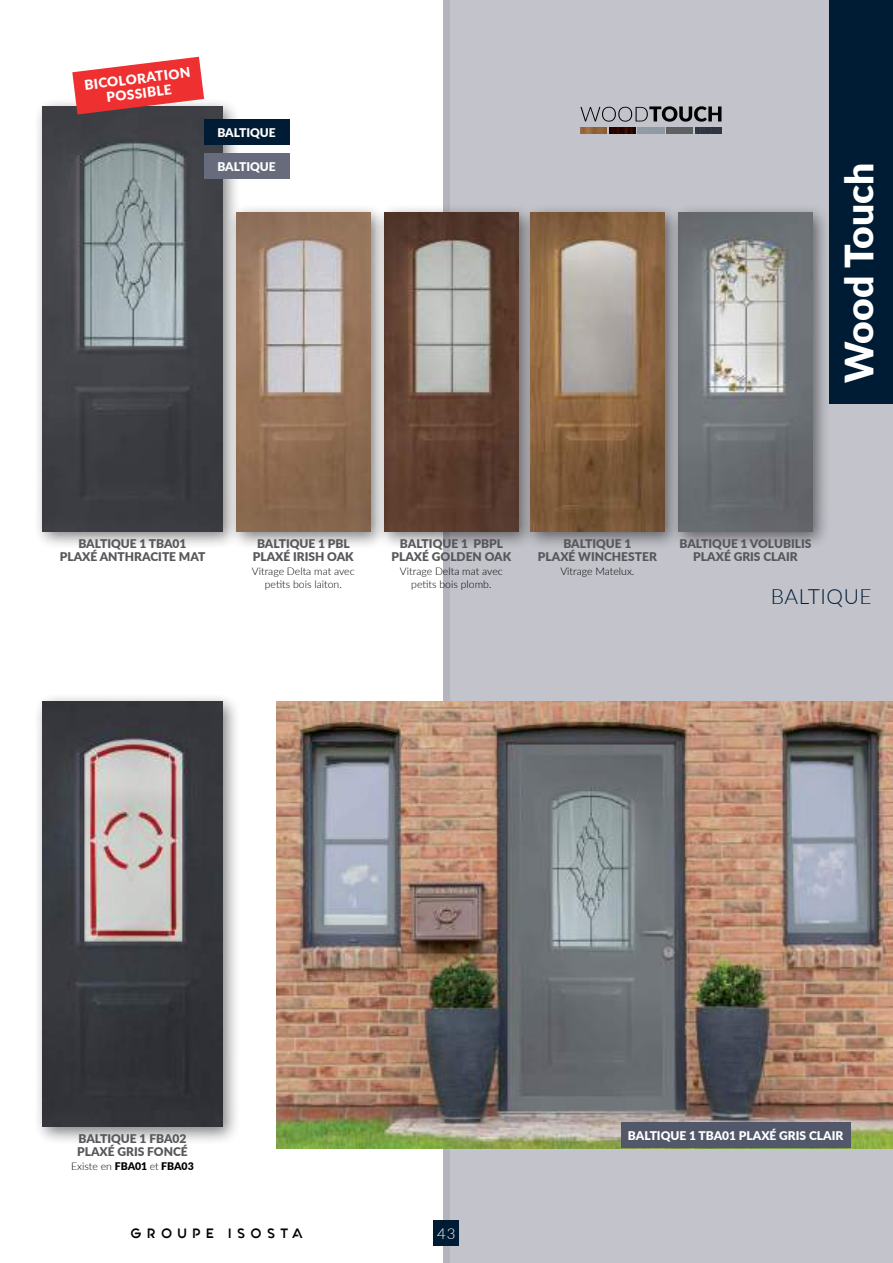
<style>
.page{position:relative;width:893px;height:1263px;background:#fff}
.page>*{position:absolute;margin:0;border:0;box-sizing:border-box;transform-origin:0 0}
.t1{font:900 39px "Lato";color:#fff}
.t2{font:300 21px "Lato";letter-spacing:.025em;color:#001c34}
.t3{font:300 15px "Lato";color:#fff}
.t4{font:900 13.5px "Lato";color:#fff}
.t5{font:700 13.5px "Quantify";letter-spacing:.45em;color:#000}
.t6{font:900 12px/13.5px "Lato";color:#57585b;text-align:center}
.t7{font:900 12px "Lato";color:#fff}
.t8{font:300 10.5px/13.5px "Lato";color:#000;text-align:center}
.s1{font-weight:900}
</style>
<div class="page">
<div style="left:446px;top:0;width:447px;height:1263px;background:#c3c3cb"></div>
<div style="left:443px;top:0;width:7px;height:1263px;background:#b4b4be"></div>
<div style="left:434px;top:1220px;width:25px;height:26px;background:#001c34"></div>
<img style="left:276px;top:702px;width:617px;height:446px">
<div style="left:621px;top:1123px;width:229px;height:25px;background:#52576a"></div>
<div style="left:829px;top:0;width:64px;height:404px;background:#001c34"></div>
<div style="left:33px;top:96px;width:208px;height:454px;background:#000;opacity:.5"></div>
<img style="left:43px;top:106px;width:179px;height:425px">
<div style="left:33px;top:692px;width:208px;height:453px;background:#000;opacity:.5"></div>
<img style="left:43px;top:702px;width:179px;height:425px">
<div style="left:374px;top:203px;width:163px;height:347px;background:#000;opacity:.5"></div>
<img style="left:389px;top:213px;width:130px;height:318px">
<div style="left:226px;top:203px;width:163px;height:347px;background:#000;opacity:.5"></div>
<img style="left:236px;top:213px;width:134px;height:318px">
<svg style="left:72px;top:57px;width:132px;height:57px;background:#de5557"></svg>
<svg style="left:580px;top:106px;width:141px;height:16px"></svg>
<img style="left:580px;top:127px;width:27px;height:6px">
<img style="left:609px;top:127px;width:27px;height:6px">
<img style="left:695px;top:127px;width:26px;height:6px">
<div style="left:668px;top:203px;width:163px;height:347px;background:#000;opacity:.5"></div>
<img style="left:683px;top:213px;width:130px;height:318px">
<div style="left:520px;top:203px;width:163px;height:347px;background:#000;opacity:.5"></div>
<img style="left:530px;top:213px;width:135px;height:318px">
<div style="left:204px;top:119px;width:85px;height:26px;background:#001c34"></div>
<div style="left:204px;top:153px;width:85px;height:26px;background:#676b7c"></div>
<p class="t4" style="left:83px;top:75px;width:9px;rotate:-7deg">BICOLORATION</p>
<p class="t4" style="left:105px;top:87px;width:8px;rotate:-7deg">POSSIBLE</p>
<p class="t7" style="left:217px;top:123px;width:60px">BALTIQUE</p>
<p class="t7" style="left:217px;top:157px;width:60px">BALTIQUE</p>
<h1 class="t1" style="left:830px;top:383px;width:221px;rotate:-90deg">WOOD TOUCH</h1>
<p class="t6" style="left:60px;top:536px;width:128px;text-align:left;text-indent:19px">BALTIQUE 1 TBA01<br>PLAXÉ ANTHRACITE</p>
<p class="t6" style="left:179px;top:549px;width:10px">MAT</p>
<p class="t6" style="left:253px;top:536px;width:102px">BALTIQUE 1 PBL<br>PLAXÉ IRISH OAK</p>
<p class="t8" style="left:252px;top:564px;width:104px">Vitrage Delta mat avec petits bois laiton.</p>
<p class="t6" style="left:391px;top:536px;width:121px">BALTIQUE 1 PBPL<br>PLAXÉ GOLDEN OAK</p>
<p class="t8" style="left:400px;top:564px;width:104px">Vitrage Delta mat avec petits bois plomb.</p>
<p class="t6" style="left:538px;top:536px;width:121px">BALTIQUE 1<br>PLAXÉ WINCHESTER</p>
<p class="t8" style="left:560px;top:564px;width:75px">Vitrage Matelux.</p>
<p class="t6" style="left:679px;top:536px;width:133px">BALTIQUE 1 VOLUBILIS<br>PLAXÉ GRIS CLAIR</p>
<h2 class="t2" style="left:771px;top:582px;width:102px">BALTIQUE</h2>
<p class="t6" style="left:77px;top:1131px;width:111px;text-align:left">BALTIQUE 1 FBA02<br>PLAXÉ GRIS FONCÉ</p>
<p class="t8" style="left:71px;top:1159px;width:124px">Existe en <span class="s1">FBA01</span> et <span class="s1">FBA03</span></p>
<p class="t5" style="left:131px;top:1226px;width:173px">GROUPE ISOSTA</p>
<p class="t3" style="left:437px;top:1223px;width:20px">43</p>
<p class="t7" style="left:628px;top:1127px;width:217px">BALTIQUE 1 TBA01 PLAXÉ GRIS CLAIR</p>
</div>
